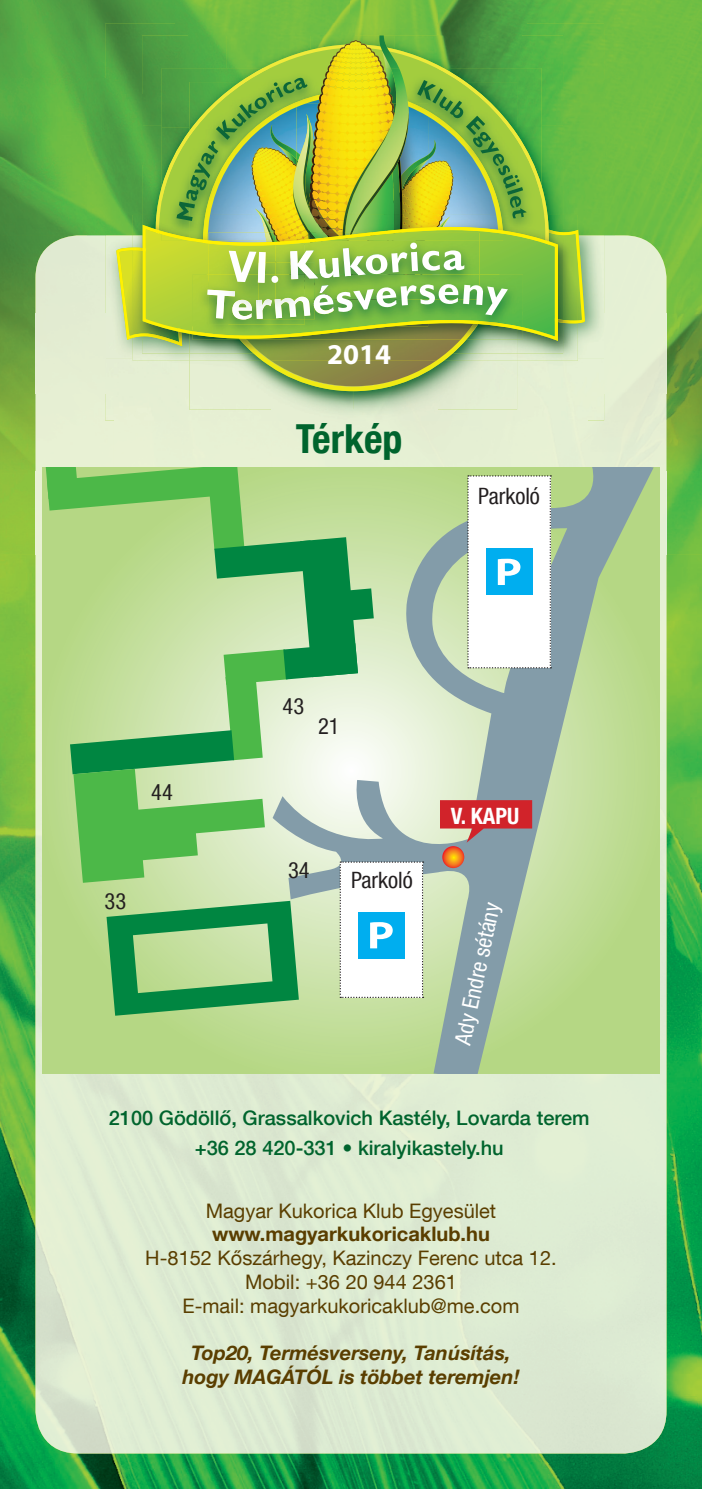
<style>
.page{position:relative;width:702px;height:1489px;background:#fff}
.page>*{position:absolute;margin:0;border:0;box-sizing:border-box;transform-origin:0 0}
.t1{font:700 condensed 40px "Helvetica Neue LT Com";color:#00642d}
.t2{font:700 28.75px "Myriad Pro";color:#fff}
.t3{font:condensed 22.5px "Helvetica Neue LT Com";color:#231f20}
.t4{font:condensed 22.5px "Helvetica Neue LT Com";color:#fff}
.t5{font:700 condensed 22.5px "Helvetica Neue LT Com";color:#fff}
.t6{font:20px/23.8px "Helvetica Neue LT Com";color:#5a3e00;text-align:center}
.t7{font:500 20px/30px "Helvetica Neue LT Com";color:#00642d;text-align:center}
.t8{font:italic 700 20px/23.8px "Helvetica Neue LT Com";color:#5a3e00;text-align:center}
.t9{font:700 20px "Helvetica Neue LT Com";color:#5a3e00}
.s1{font-weight:400;font-stretch:condensed}
</style>
<div class="page">
<img style="left:0;top:550px;width:702px;height:938px">
<img style="left:0;top:0;width:175px;height:78px">
<img style="left:175px;top:0;width:351px;height:24px">
<img style="left:526px;top:0;width:176px;height:78px">
<img style="left:0;top:78px;width:105px;height:158px">
<div style="left:604px;top:78px;width:98px;height:158px;background:#71be43"></div>
<img style="left:0;top:236px;width:35px;height:78px">
<img style="left:666px;top:236px;width:36px;height:78px">
<img style="left:0;top:314px;width:35px;height:236px">
<img style="left:666px;top:314px;width:36px;height:236px">
<img style="left:35px;top:550px;width:631px;height:903px">
<div style="left:35px;top:235px;width:70px;height:158px;background:#e2ecd1"></div>
<img style="left:604px;top:235px;width:62px;height:158px">
<div style="left:35px;top:393px;width:79px;height:157px;background:#e8f1d4"></div>
<div style="left:587px;top:393px;width:79px;height:78px;background:#e4edd2"></div>
<div style="left:43px;top:467px;width:616px;height:606px;background:#b5d784"></div>
<svg style="left:272px;top:467px;width:381px;height:606px"></svg>
<svg style="left:440px;top:800px;width:92px;height:42px;background:#c24f54"></svg>
<svg style="left:467px;top:475px;width:84px;height:193px;background:#dbf0f5"></svg>
<svg style="left:46px;top:467px;width:377px;height:548px"></svg>
<svg style="left:442px;top:846px;width:22px;height:22px"></svg>
<img style="left:105px;top:24px;width:83px;height:70px">
<img style="left:188px;top:24px;width:333px;height:11px">
<img style="left:521px;top:24px;width:83px;height:70px">
<img style="left:105px;top:94px;width:11px;height:141px">
<div style="left:585px;top:94px;width:19px;height:141px;background:#6ebd44"></div>
<img style="left:105px;top:235px;width:28px;height:124px">
<img style="left:189px;top:346px;width:328px;height:63px">
<img style="left:346px;top:361px;width:66px;height:25px">
<svg style="left:270px;top:361px;width:76px;height:25px;background:#96a149"></svg>
<img style="left:517px;top:346px;width:61px;height:15px">
<img style="left:142px;top:346px;width:47px;height:7px">
<img style="left:517px;top:346px;width:46px;height:7px">
<img style="left:240px;top:346px;width:226px;height:15px">
<img style="left:246px;top:346px;width:1px;height:15px">
<img style="left:247px;top:346px;width:213px;height:15px">
<img style="left:116px;top:35px;width:469px;height:311px">
<img style="left:258px;top:263px;width:7px;height:20px">
<div style="left:271px;top:276px;width:7px;height:7px;background:#fff;border-radius:50%"></div>
<h2 class="t2" style="left:327px;top:336px;width:65px">2014</h2>
<p class="t3" style="left:151px;top:779px;width:23px">44</p>
<p class="t3" style="left:105px;top:887px;width:23px">33</p>
<h1 class="t1" style="left:296px;top:415px;width:108px">Térkép</h1>
<p class="t3" style="left:478px;top:482px;width:63px">Parkoló</p>
<p class="t3" style="left:282px;top:692px;width:23px">43</p>
<p class="t3" style="left:318px;top:712px;width:23px">21</p>
<p class="t3" style="left:288px;top:856px;width:23px">34</p>
<p class="t3" style="left:351px;top:867px;width:63px">Parkoló</p>
<p class="t5" style="left:451px;top:802px;width:70px">V. KAPU</p>
<p class="t4" style="left:449px;top:1041px;width:146px;rotate:-78deg">Ady Endre sétány</p>
<p class="t7" style="left:109px;top:1102px;width:482px">2100 Gödöllő, Grassalkovich Kastély, Lovarda terem +36 28 420-331 <span class="s1">•</span> kiralyikastely.hu</p>
<p class="t6" style="left:206px;top:1198px;width:292px">Magyar Kukorica Klub Egyesület</p>
<p class="t9" style="left:212px;top:1221px;width:279px">www.magyarkukoricaklub.hu</p>
<p class="t6" style="left:145px;top:1245px;width:413px">H-8152 Kőszárhegy, Kazinczy Ferenc utca 12.<br>Mobil: +36 20 944 2361<br>E-mail: magyarkukoricaklub@me.com</p>
<p class="t8" style="left:182px;top:1340px;width:339px">Top20, Termésverseny, Tanúsítás, hogy MAGÁTÓL is többet teremjen!</p>
</div>
